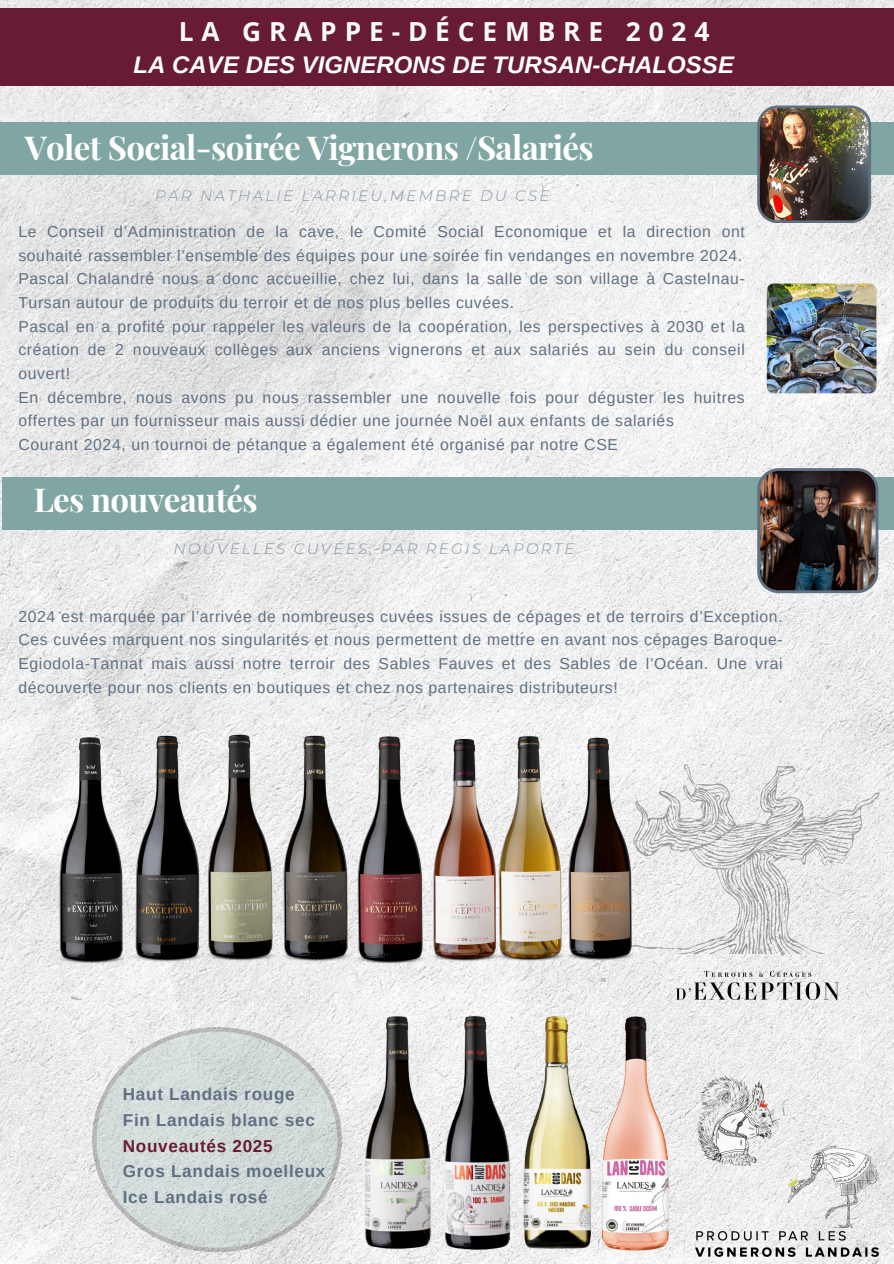
<style>
.page{position:relative;width:894px;height:1264px;background:#fff}
.page>*{position:absolute;margin:0;border:0;box-sizing:border-box;transform-origin:0 0}
.t1{font:700 33px "Playfair Display";letter-spacing:-.02em;color:#fff}
.t2{font:700 26.25px "Open Sans";letter-spacing:.3em;color:#fafafa}
.t3{font:italic 700 24px "Arimo";color:#fff}
.t4{font:700 17.1px/25.8px "Arimo";letter-spacing:.04em;color:#607082}
.t5{font:15.75px/23.7px "Arimo";letter-spacing:.04em;color:#607082}
.t6{font:italic 300 15px "Montserrat";letter-spacing:.15em;color:#8694a5}
.s1{color:#671b37}
</style>
<div class="page">
<img style="left:0;top:0;width:893px;height:1263px">
<img style="left:324px;top:717px;width:78px;height:257px">
<img style="left:514px;top:722px;width:169px;height:254px">
<img style="left:82px;top:717px;width:117px;height:255px">
<img style="left:52px;top:722px;width:72px;height:251px">
<img style="left:205px;top:717px;width:119px;height:257px">
<img style="left:442px;top:722px;width:46px;height:251px">
<img style="left:625px;top:738px;width:263px;height:215px">
<img style="left:353px;top:722px;width:89px;height:251px">
<img style="left:488px;top:717px;width:75px;height:256px">
<div style="left:2px;top:477px;width:891px;height:53px;background:#80a6a3"></div>
<img style="left:757px;top:468px;width:121px;height:125px">
<img style="left:671px;top:965px;width:179px;height:43px">
<img style="left:695px;top:1231px;width:183px;height:25px">
<img style="left:766px;top:283px;width:110px;height:110px;border-radius:7px">
<img style="left:354px;top:1008px;width:322px;height:244px">
<img style="left:786px;top:1146px;width:92px;height:81px">
<img style="left:696px;top:1076px;width:83px;height:89px">
<svg style="left:92px;top:1027px;width:250px;height:225px;background:#d5dbda"></svg>
<div style="left:0;top:9px;width:893px;height:77px;background:#671b37"></div>
<div style="left:0;top:122px;width:893px;height:53px;background:#80a6a3"></div>
<img style="left:757px;top:105px;width:113px;height:118px">
<p class="t2" style="left:179px;top:13px;width:532px">LA GRAPPE-DÉCEMBRE 2024</p>
<p class="t3" style="left:134px;top:52px;width:601px">LA CAVE DES VIGNERONS DE TURSAN-CHALOSSE</p>
<h1 class="t1" style="left:25px;top:124px;width:570px">Volet Social-soirée Vignerons /Salariés</h1>
<p class="t6" style="left:155px;top:187px;width:396px">PAR NATHALIE LARRIEU,MEMBRE DU CSE</p>
<h1 class="t5" style="left:18px;top:220px;width:727px">Le Conseil d’Administration de la cave, le Comité Social Economique et la direction ont souhaité rassembler l’ensemble des équipes pour une soirée fin vendanges en novembre 2024.</h1>
<h3 class="t5" style="left:18px;top:267px;width:727px">Pascal Chalandré nous a donc accueillie, chez lui, dans la salle de son village à Castelnau-<br>Tursan autour de produits du terroir et de nos plus belles cuvées.</h3>
<p class="t5" style="left:18px;top:314px;width:727px;text-align:justify">Pascal en a profité pour rappeler les valeurs de la coopération, les perspectives à 2030 et la création de 2 nouveaux collèges aux anciens vignerons et aux salariés au sein du conseil ouvert!</p>
<p class="t5" style="left:18px;top:385px;width:727px">En décembre, nous avons pu nous rassembler une nouvelle fois pour déguster les huitres offertes par un fournisseur mais aussi dédier une journée Noël aux enfants de salariés</p>
<p class="t5" style="left:18px;top:432px;width:601px">Courant 2024, un tournoi de pétanque a également été organisé par notre CSE</p>
<p class="t1" style="left:34px;top:476px;width:225px">Les nouveautés</p>
<p class="t6" style="left:174px;top:539px;width:402px">NOUVELLES CUVÉES, PAR REGIS LAPORTE</p>
<p class="t5" style="left:18px;top:604px;width:765px;text-align:justify">2024 est marquée par l’arrivée de nombreuses cuvées issues de cépages et de terroirs d’Exception.<br>Ces cuvées marquent nos singularités et nous permettent de mettre en avant nos cépages Baroque-Egiodola-Tannat mais aussi notre terroir des Sables Fauves et des Sables de l’Océan. Une vrai découverte pour nos clients en boutiques et chez nos partenaires distributeurs!</p>
<p class="t4" style="left:123px;top:1081px;width:204px">Haut Landais rouge<br>Fin Landais blanc sec<br><span class="s1">Nouveautés 2025<br></span>Gros Landais moelleux<br>Ice Landais rosé</p>
</div>
